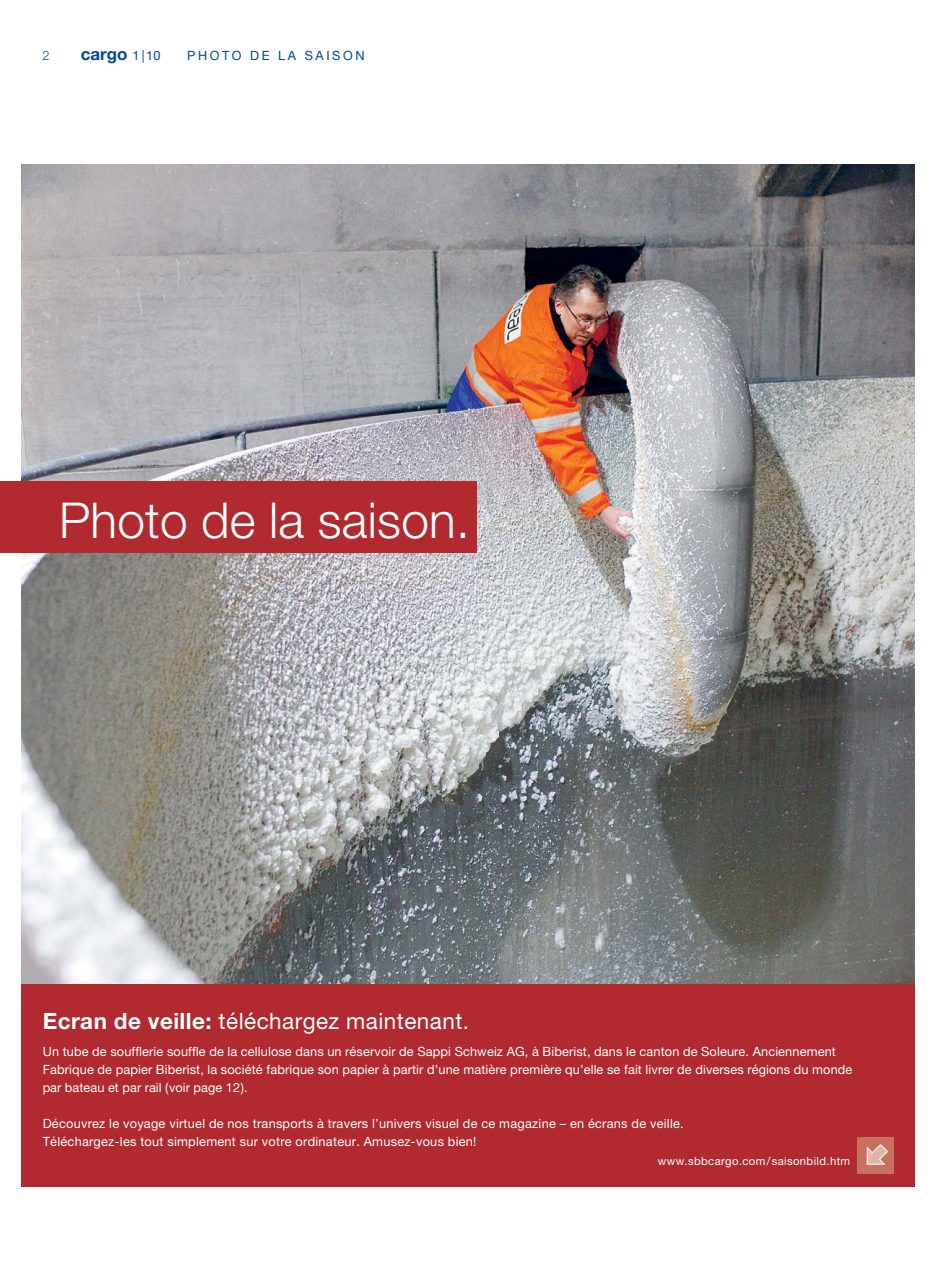
<style>
.page{position:relative;width:936px;height:1263px;background:#fff}
.page>*{position:absolute;margin:0;border:0;box-sizing:border-box;transform-origin:0 0}
.t1{font:300 49.5px "Helvetica Neue LT";letter-spacing:.005em;color:#fff}
.t2{font:22.5px "Helvetica Neue LT";letter-spacing:.02em;color:#fff}
.t3{font:700 16.95px "Helvetica Neue LT";color:#004990}
.t4{font:12.75px/18px "Helvetica Neue LT";letter-spacing:.01em;color:#fff}
.t5{font:12.75px "Helvetica Neue LT";letter-spacing:.2em;color:#004990}
.t6{font:300 12.75px "Helvetica Neue LT";color:#004990}
.t7{font:11.25px "Helvetica Neue LT";letter-spacing:.035em;color:#fff}
.s1{font-weight:400;font-size:12.75px}
.s2{font-weight:700}
</style>
<div class="page">
<img style="left:21px;top:165px;width:893px;height:819px">
<div style="left:0;top:482px;width:476px;height:71px;background:#b02a30"></div>
<div style="left:21px;top:984px;width:893px;height:202px;background:#b02a30"></div>
<img style="left:857px;top:1137px;width:36px;height:36px">
<p class="t6" style="left:43px;top:51px;width:9px">2</p>
<h3 class="t3" style="left:81px;top:48px;width:81px">cargo <span class="s1">1 | 10</span></h3>
<p class="t5" style="left:187px;top:51px;width:179px">PHOTO DE LA SAISON</p>
<h1 class="t1" style="left:59px;top:503px;width:412px">Photo de la saison.</h1>
<h2 class="t2" style="left:43px;top:1013px;width:428px"><span class="s2">Ecran de veille:</span> téléchargez maintenant.</h2>
<p class="t4" style="left:43px;top:1044px;width:811px">Un tube de soufflerie souffle de la cellulose dans un réservoir de Sappi Schweiz AG, à Biberist, dans le canton de Soleure. Anciennement<br>Fabrique de papier Biberist, la société fabrique son papier à partir d’une matière première qu’elle se fait livrer de diverses régions du monde par bateau et par rail ( voir page 12 ).</p>
<p class="t4" style="left:43px;top:1116px;width:642px">Découvrez le voyage virtuel de nos transports à travers l’univers visuel de ce magazine – en écrans de veille.<br>Téléchargez-les tout simplement sur votre ordinateur. Amusez-vous bien!</p>
<p class="t7" style="left:657px;top:1157px;width:194px">www.sbbcargo.com / saisonbild.htm</p>
</div>
